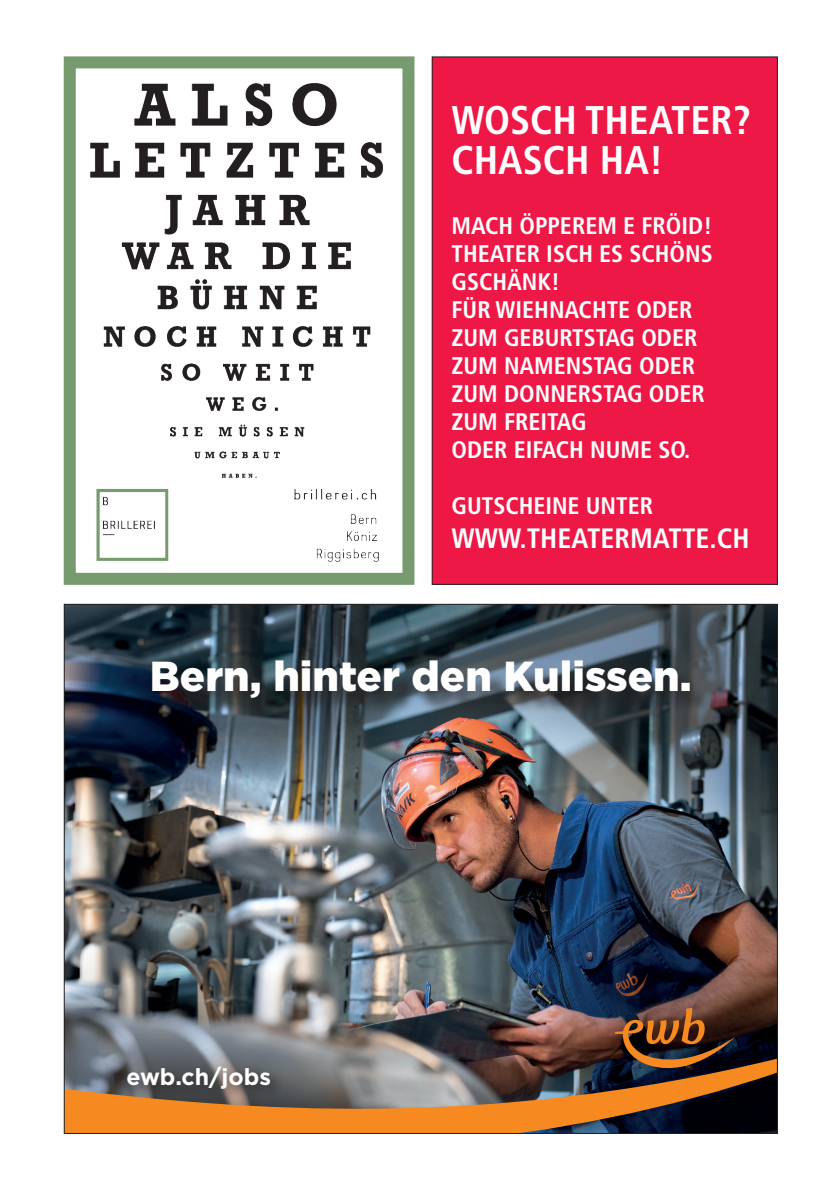
<style>
.page{position:relative;width:840px;height:1191px;background:#fff}
.page>*{position:absolute;margin:0;border:0;box-sizing:border-box;transform-origin:0 0}
.t1{font:900 41.8px "Gotham";color:#fff}
.t2{font:700 condensed 40px "Frutiger LT Std";color:#fff}
.t3{font:700 condensed 28px "Frutiger LT Std";color:#fff}
.t4{font:700 condensed 24px/28px "Frutiger LT Std";color:#fff}
.t5{font:700 23.2px "Gotham";color:#fff}
</style>
<div class="page">
<img style="left:66px;top:606px;width:709px;height:452px">
<div style="left:156px;top:663px;width:557px;height:57px;background:#231f20;opacity:.75"></div>
<svg style="left:66px;top:1058px;width:709px;height:74px;background:#94673e"></svg>
<svg style="left:614px;top:1008px;width:120px;height:60px;background:#5c3821"></svg>
<div style="left:121px;top:1061px;width:163px;height:41px;background:#231f20;opacity:.75"></div>
<img style="left:90px;top:83px;width:294px;height:479px">
<div style="left:64px;top:56px;width:350px;height:529px;border:12px solid #759b6f"></div>
<div style="left:432px;top:57px;width:345px;height:527px;background:#ed1845"></div>
<p class="t2" style="left:451px;top:96px;width:301px">WOSCH THEATER?</p>
<p class="t2" style="left:451px;top:136px;width:213px">CHASCH HA!</p>
<p class="t4" style="left:451px;top:211px;width:262px">MACH ÖPPEREM E FRÖID!</p>
<p class="t4" style="left:451px;top:239px;width:262px">THEATER ISCH ES SCHÖNS<br>GSCHÄNK!</p>
<p class="t4" style="left:451px;top:295px;width:242px">FÜR WIEHNACHTE ODER</p>
<p class="t4" style="left:451px;top:323px;width:247px">ZUM GEBURTSTAG ODER</p>
<p class="t4" style="left:451px;top:351px;width:245px">ZUM NAMENSTAG ODER</p>
<p class="t4" style="left:451px;top:379px;width:255px">ZUM DONNERSTAG ODER</p>
<p class="t4" style="left:451px;top:407px;width:136px">ZUM FREITAG</p>
<p class="t4" style="left:451px;top:435px;width:240px">ODER EIFACH NUME SO.</p>
<p class="t4" style="left:451px;top:491px;width:203px">GUTSCHEINE UNTER</p>
<p class="t3" style="left:451px;top:521px;width:299px">WWW.THEATERMATTE.CH</p>
<p class="t1" style="left:150px;top:647px;width:543px">Bern, hinter den Kulissen.</p>
<p class="t5" style="left:126px;top:1061px;width:146px">ewb.ch/jobs</p>
</div>
